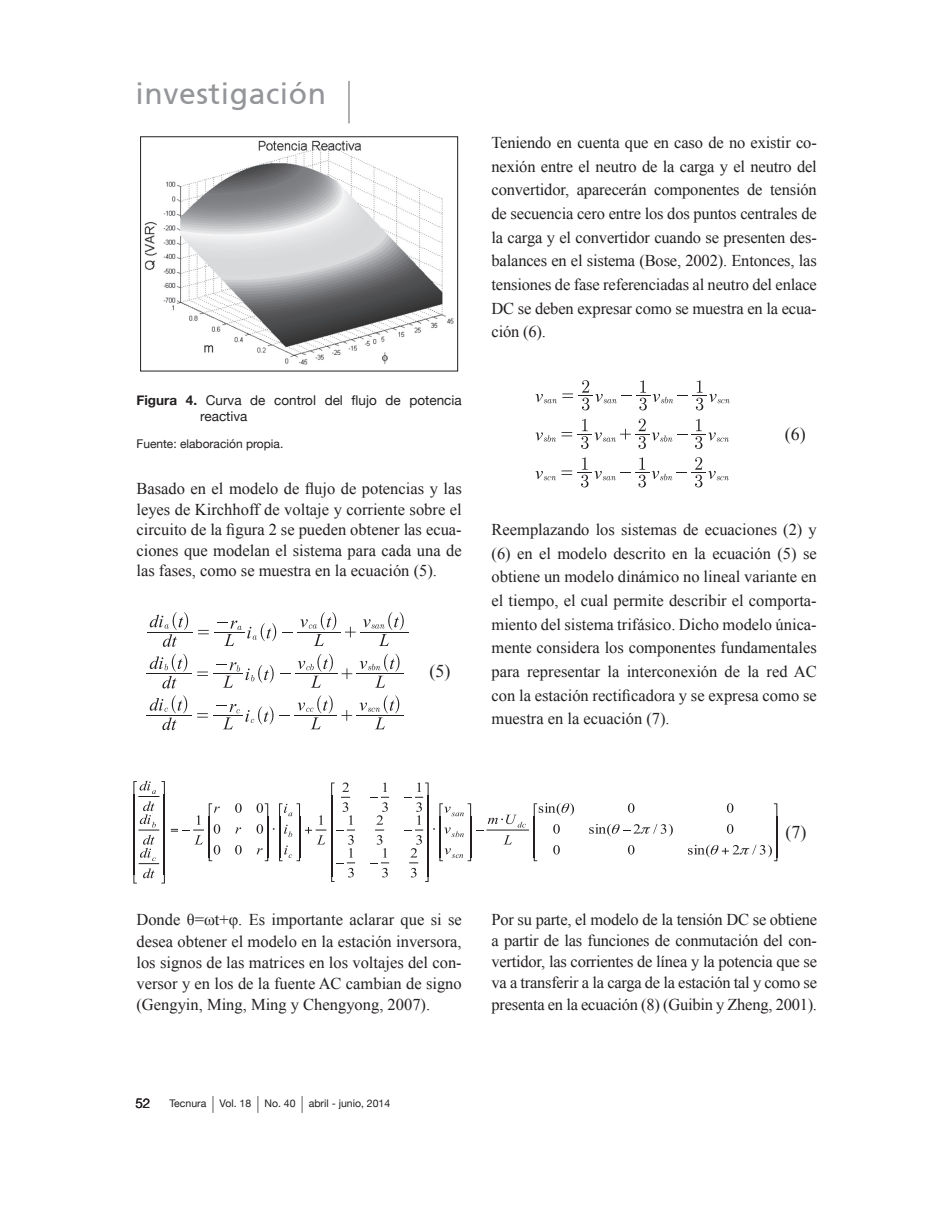
<style>
.page{position:relative;width:932px;height:1209px;background:#fff}
.page>*{position:absolute;margin:0;border:0;box-sizing:border-box;transform-origin:0 0}
.t1{font:30px "Frutiger CE";letter-spacing:.02em;color:#939598}
.t2{font:18px "Times New Roman";color:#231f20}
.t3{font:16.5px/23.7px "Times New Roman";color:#231f20;text-align:justify}
.t4{font:13.5px/16.2px "Helvetica Neue";color:#231f20}
.t5{font:12px "Helvetica Neue";color:#231f20}
.t6{font:10.5px "Helvetica Neue";color:#231f20}
.s1{font-weight:700}
</style>
<div class="page">
<hr style="left:348px;top:81px;width:2px;height:42px;background:#939598">
<svg style="left:212px;top:1096px;width:2px;height:16px"></svg>
<svg style="left:257px;top:1096px;width:2px;height:16px"></svg>
<svg style="left:301px;top:1096px;width:2px;height:16px"></svg>
<img style="left:144px;top:140px;width:310px;height:225px">
<div style="left:140px;top:136px;width:318px;height:235px;border:1px solid #231f20"></div>
<svg style="left:150px;top:612px;width:38px;height:34px"></svg>
<svg style="left:300px;top:612px;width:36px;height:34px"></svg>
<svg style="left:363px;top:612px;width:41px;height:34px"></svg>
<svg style="left:150px;top:653px;width:37px;height:35px"></svg>
<svg style="left:246px;top:665px;width:28px;height:17px"></svg>
<svg style="left:298px;top:653px;width:35px;height:34px"></svg>
<svg style="left:360px;top:653px;width:40px;height:34px"></svg>
<svg style="left:150px;top:695px;width:37px;height:35px"></svg>
<svg style="left:298px;top:695px;width:35px;height:34px"></svg>
<svg style="left:359px;top:695px;width:40px;height:34px"></svg>
<svg style="left:198px;top:630px;width:11px;height:4px"></svg>
<svg style="left:217px;top:620px;width:59px;height:26px"></svg>
<svg style="left:345px;top:626px;width:11px;height:11px"></svg>
<svg style="left:197px;top:671px;width:11px;height:5px"></svg>
<svg style="left:217px;top:662px;width:23px;height:25px"></svg>
<svg style="left:342px;top:668px;width:10px;height:11px"></svg>
<svg style="left:197px;top:713px;width:11px;height:4px"></svg>
<svg style="left:216px;top:704px;width:58px;height:25px"></svg>
<svg style="left:341px;top:710px;width:11px;height:10px"></svg>
<hr style="left:147px;top:631px;width:46px;height:1px;background:#231f20">
<hr style="left:214px;top:631px;width:31px;height:1px;background:#231f20">
<hr style="left:297px;top:631px;width:44px;height:1px;background:#231f20">
<hr style="left:360px;top:631px;width:48px;height:1px;background:#231f20">
<hr style="left:147px;top:673px;width:45px;height:1px;background:#231f20">
<hr style="left:213px;top:673px;width:30px;height:1px;background:#231f20">
<hr style="left:295px;top:673px;width:42px;height:1px;background:#231f20">
<hr style="left:357px;top:673px;width:47px;height:1px;background:#231f20">
<hr style="left:147px;top:715px;width:45px;height:1px;background:#231f20">
<hr style="left:213px;top:715px;width:30px;height:1px;background:#231f20">
<hr style="left:294px;top:715px;width:43px;height:1px;background:#231f20">
<hr style="left:356px;top:715px;width:48px;height:1px;background:#231f20">
<svg style="left:535px;top:432px;width:21px;height:9px"></svg>
<svg style="left:535px;top:471px;width:21px;height:9px"></svg>
<svg style="left:562px;top:432px;width:10px;height:4px"></svg>
<svg style="left:562px;top:470px;width:10px;height:5px"></svg>
<svg style="left:535px;top:380px;width:195px;height:30px"></svg>
<svg style="left:578px;top:418px;width:151px;height:31px"></svg>
<svg style="left:578px;top:457px;width:151px;height:30px"></svg>
<hr style="left:486px;top:829px;width:43px;height:1px;background:#231f20">
<svg style="left:628px;top:845px;width:6px;height:9px"></svg>
<svg style="left:628px;top:803px;width:6px;height:9px"></svg>
<svg style="left:371px;top:782px;width:18px;height:95px"></svg>
<svg style="left:235px;top:845px;width:7px;height:9px"></svg>
<svg style="left:235px;top:803px;width:7px;height:9px"></svg>
<svg style="left:688px;top:803px;width:89px;height:58px"></svg>
<svg style="left:589px;top:824px;width:84px;height:12px"></svg>
<svg style="left:534px;top:803px;width:40px;height:58px"></svg>
<svg style="left:235px;top:827px;width:6px;height:6px"></svg>
<svg style="left:171px;top:803px;width:49px;height:58px"></svg>
<svg style="left:405px;top:782px;width:121px;height:99px"></svg>
<svg style="left:257px;top:782px;width:98px;height:99px"></svg>
<svg style="left:133px;top:780px;width:32px;height:103px"></svg>
<h1 class="t1" style="left:136px;top:76px;width:192px">investigación</h1>
<p class="t4" style="left:200px;top:393px;width:263px;text-indent:-64px"><span class="s1">Figura 4.</span> Curva de control del flujo de potencia reactiva</p>
<p class="t5" style="left:136px;top:435px;width:148px">Fuente: elaboración propia.</p>
<p class="t3" style="left:136px;top:478px;width:327px;line-height:20.4px">Basado en el modelo de flujo de potencias y las leyes de Kirchhoff de voltaje y corriente sobre el circuito de la figura 2 se pueden obtener las ecua&shy;ciones que modelan el sistema para cada una de las fases, como se muestra en la ecuación (5).</p>
<p class="t2" style="left:430px;top:659px;width:22px">(5)</p>
<p class="t3" style="left:492px;top:130px;width:327px">Teniendo en cuenta que en caso de no existir co&shy;nexión entre el neutro de la carga y el neutro del convertidor, aparecerán componentes de tensión de secuencia cero entre los dos puntos centrales de la carga y el convertidor cuando se presenten des&shy;balances en el sistema (Bose, 2002). Entonces, las tensiones de fase referenciadas al neutro del enlace DC se deben expresar como se muestra en la ecua&shy;ción (6).</p>
<p class="t2" style="left:785px;top:422px;width:22px">(6)</p>
<p class="t3" style="left:492px;top:517px;width:327px">Reemplazando los sistemas de ecuaciones (2) y (6) en el modelo descrito en la ecuación (5) se obtiene un modelo dinámico no lineal variante en el tiempo, el cual permite describir el comporta&shy;miento del sistema trifásico. Dicho modelo única&shy;mente considera los componentes fundamentales para representar la interconexión de la red AC con la estación rectificadora y se expresa como se muestra en la ecuación (7).</p>
<p class="t2" style="left:785px;top:820px;width:22px">(7)</p>
<p class="t3" style="left:136px;top:909px;width:327px;line-height:21.1px">Donde θ=ωt+φ. Es importante aclarar que si se desea obtener el modelo en la estación inversora, los signos de las matrices en los voltajes del con&shy;versor y en los de la fuente AC cambian de signo (Gengyin, Ming, Ming y Chengyong, 2007).</p>
<p class="t3" style="left:492px;top:908px;width:327px;line-height:21.3px">Por su parte, el modelo de la tensión DC se obtiene a partir de las funciones de conmutación del con&shy;vertidor, las corrientes de línea y la potencia que se va a transferir a la carga de la estación tal y como se presenta en la ecuación (8) (Guibin y Zheng, 2001).</p>
<p class="t4" style="left:135px;top:1095px;width:17px">52</p>
<p class="t6" style="left:169px;top:1095px;width:38px">Tecnura</p>
<p class="t6" style="left:220px;top:1095px;width:33px">Vol. 18</p>
<p class="t6" style="left:264px;top:1095px;width:33px">No. 40</p>
<p class="t6" style="left:309px;top:1095px;width:83px">abril - junio, 2014</p>
</div>
